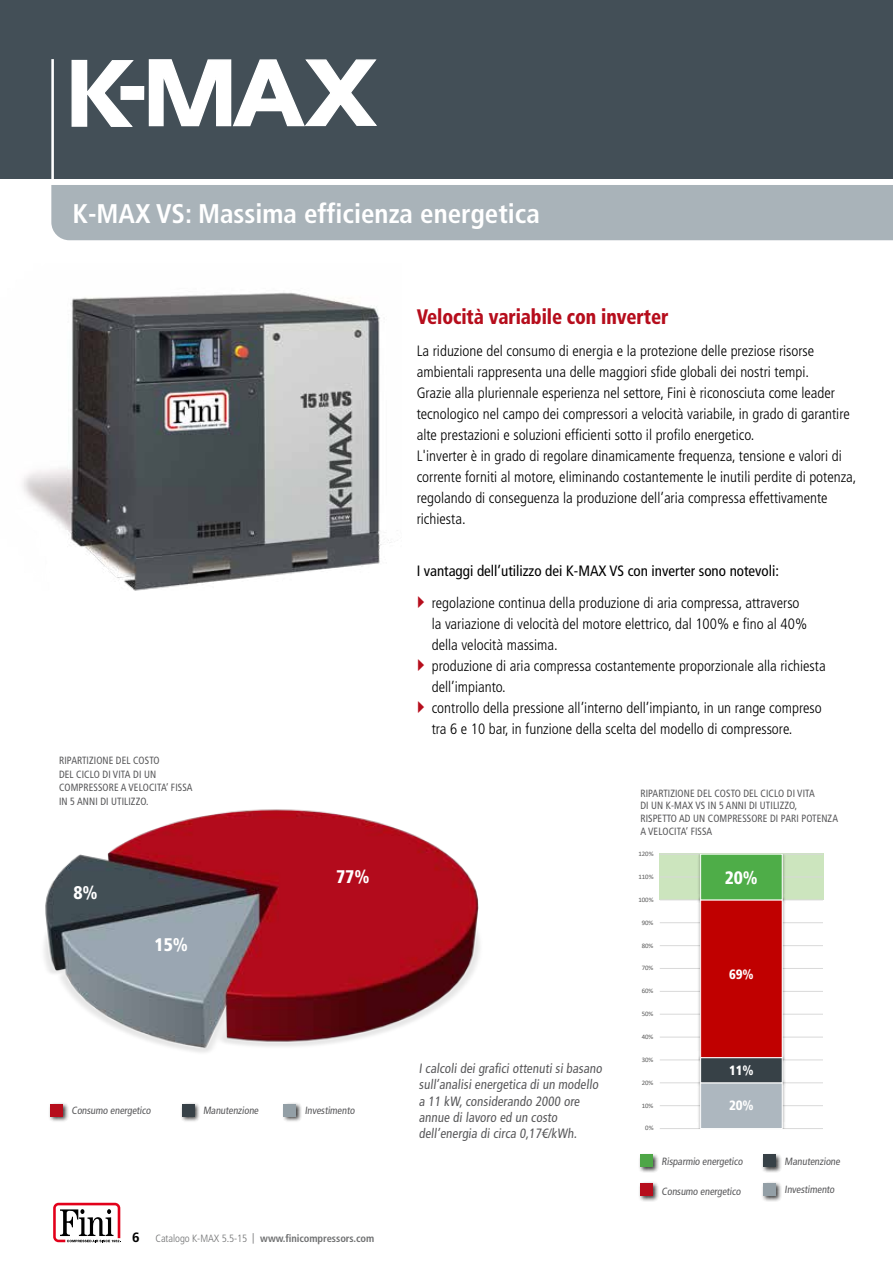
<style>
.page{position:relative;width:893px;height:1263px;background:#fff}
.page>*{position:absolute;margin:0;border:0;box-sizing:border-box;transform-origin:0 0}
.t1{font:700 condensed 27px "Frutiger LT Std";color:#fff}
.t2{font:900 condensed 21px "Frutiger LT Std";letter-spacing:-.005em;color:#b60d1c;scale:.9 1}
.t3{font:900 condensed 18.3px "Frutiger LT Std";color:#fff}
.t4{font:900 condensed 18px "Frutiger LT Std";color:#fff}
.t5{font:300 condensed 15px/21px "Frutiger LT Std";color:#000}
.t6{font:condensed 15px "Frutiger LT Std";color:#000}
.t7{font:condensed 13.5px/16.2px "Frutiger LT Std";color:#58585a;scale:.95 1}
.t8{font:900 condensed 13.5px "Frutiger LT Std";color:#fff}
.t9{font:condensed 10.5px/12.6px "Frutiger LT Std";letter-spacing:.01em;color:#58585a;scale:.95 1}
.t10{font:condensed 10.5px "Frutiger LT Std";letter-spacing:.01em;color:#58585a}
.t11{font:700 condensed 10.5px "Frutiger LT Std";letter-spacing:-.005em;color:#707172}
.t12{font:6.75px "Calibri";letter-spacing:.005em;color:#595959}
.s1{font-stretch:normal;font-size:13.5px;color:#000}
.s2{font-weight:400;font-stretch:normal;color:#fff}
.s3{font-weight:300}
.s4{font-weight:300;font-stretch:normal}
</style>
<div class="page">
<img style="left:22px;top:292px;width:369px;height:299px">
<div style="left:0;top:0;width:893px;height:179px;background:#434f57"></div>
<hr style="left:51px;top:59px;width:3px;height:121px;background:#fff">
<div style="left:51px;top:185px;width:842px;height:55px;background:#a9b3b9"></div>
<svg style="left:71px;top:59px;width:63px;height:68px"></svg>
<div style="left:121px;top:87px;width:23px;height:12px;background:#fff"></div>
<div style="left:121px;top:86px;width:23px;height:14px;border:1px solid #fff"></div>
<svg style="left:148px;top:59px;width:229px;height:68px"></svg>
<svg style="left:53px;top:1202px;width:68px;height:41px"></svg>
<div style="left:660px;top:854px;width:164px;height:46px;background:#cce5be"></div>
<hr style="left:660px;top:1128px;width:163px;height:1px;background:#d9d9d9">
<hr style="left:660px;top:1105px;width:163px;height:1px;background:#d9d9d9">
<hr style="left:660px;top:1082px;width:163px;height:1px;background:#d9d9d9">
<hr style="left:660px;top:1060px;width:163px;height:1px;background:#d9d9d9">
<hr style="left:660px;top:1037px;width:163px;height:1px;background:#d9d9d9">
<hr style="left:660px;top:1014px;width:163px;height:1px;background:#d9d9d9">
<hr style="left:660px;top:991px;width:163px;height:1px;background:#d9d9d9">
<hr style="left:660px;top:968px;width:163px;height:1px;background:#d9d9d9">
<hr style="left:660px;top:945px;width:163px;height:1px;background:#d9d9d9">
<hr style="left:660px;top:922px;width:163px;height:1px;background:#d9d9d9">
<hr style="left:660px;top:900px;width:163px;height:1px;background:#d9d9d9">
<hr style="left:660px;top:877px;width:163px;height:1px;background:#d9d9d9">
<hr style="left:660px;top:854px;width:163px;height:1px;background:#d9d9d9">
<img style="left:697px;top:1086px;width:89px;height:43px">
<img style="left:697px;top:1062px;width:89px;height:24px">
<img style="left:697px;top:903px;width:89px;height:159px">
<img style="left:697px;top:854px;width:89px;height:49px">
<div style="left:701px;top:1083px;width:81px;height:45px;background:#adb7bf"></div>
<div style="left:700px;top:1082px;width:82px;height:47px;border:1px solid #fff"></div>
<div style="left:700px;top:1057px;width:82px;height:26px;background:#374147;border:1px solid #fff"></div>
<div style="left:701px;top:900px;width:81px;height:157px;background:#c00000"></div>
<div style="left:700px;top:900px;width:82px;height:158px;border:1px solid #fff"></div>
<div style="left:701px;top:854px;width:81px;height:46px;background:#4ead48"></div>
<div style="left:639px;top:1181px;width:20px;height:21px;background:#000;opacity:.75"></div>
<div style="left:641px;top:1183px;width:12px;height:13px;background:#b60d1c"></div>
<div style="left:639px;top:1153px;width:20px;height:20px;background:#000;opacity:.75"></div>
<div style="left:641px;top:1155px;width:12px;height:12px;background:#4ea647"></div>
<div style="left:762px;top:1153px;width:20px;height:20px;background:#000;opacity:.75"></div>
<div style="left:764px;top:1155px;width:12px;height:12px;background:#374147"></div>
<div style="left:762px;top:1181px;width:20px;height:21px;background:#000;opacity:.75"></div>
<div style="left:764px;top:1183px;width:12px;height:13px;background:#939fa6"></div>
<div style="left:49px;top:1102px;width:20px;height:20px;background:#000;opacity:.75"></div>
<div style="left:51px;top:1104px;width:12px;height:12px;background:#b60d1c"></div>
<div style="left:282px;top:1102px;width:20px;height:20px;background:#000;opacity:.75"></div>
<div style="left:284px;top:1104px;width:12px;height:12px;background:#939fa6"></div>
<img style="left:44px;top:809px;width:436px;height:244px">
<div style="left:180px;top:1102px;width:21px;height:20px;background:#000;opacity:.75"></div>
<div style="left:182px;top:1104px;width:12px;height:12px;background:#374147"></div>
<h1 class="t1" style="left:72px;top:198px;width:469px">K-MAX VS: Massima efficienza energetica</h1>
<h2 class="t2" style="left:417px;top:304px;width:281px">Velocità variabile con inverter</h2>
<p class="t5" style="left:417px;top:340px;width:441px">La riduzione del consumo di energia e la protezione delle preziose risorse ambientali rappresenta una delle maggiori sfide globali dei nostri tempi.<br>Grazie alla pluriennale esperienza nel settore, Fini è riconosciuta come leader tecnologico nel campo dei compressori a velocità variabile, in grado di garantire alte prestazioni e soluzioni efficienti sotto il profilo energetico.<br>L'inverter è in grado di regolare dinamicamente frequenza, tensione e valori di corrente forniti al motore, eliminando costantemente le inutili perdite di potenza, regolando di conseguenza la produzione dell’aria compressa effettivamente richiesta.</p>
<p class="t9" style="left:59px;top:754px;width:142px;line-height:13.5px">RIPARTIZIONE DEL COSTO<br>DEL CICLO DI VITA DI UN<br>COMPRESSORE A VELOCITA’ FISSA<br>IN 5 ANNI DI UTILIZZO.</p>
<p class="t3" style="left:73px;top:882px;width:26px">8%</p>
<p class="t3" style="left:154px;top:934px;width:35px">15%</p>
<p class="t3" style="left:336px;top:866px;width:35px">77%</p>
<p class="t10" style="left:72px;top:1104px;width:82px">Consumo energetico</p>
<p class="t10" style="left:305px;top:1104px;width:53px">Investimento</p>
<p class="t10" style="left:203px;top:1104px;width:58px">Manutenzione</p>
<p class="t11" style="left:132px;top:1232px;width:243px"><span class="s1">6</span> <span class="s2">|</span> <span class="s3">Catalogo K-MAX 5.5-15</span> <span class="s4">|</span> www.finicompressors.com</p>
<p class="t6" style="left:417px;top:562px;width:364px">I vantaggi dell’utilizzo dei K-MAX VS con inverter sono notevoli:</p>
<p class="t5" style="left:432px;top:592px;width:395px">regolazione continua della produzione di aria compressa, attraverso<br>la variazione di velocità del motore elettrico, dal 100% e fino al 40% della velocità massima.<br>produzione di aria compressa costantemente proporzionale alla richiesta dell’impianto.<br>controllo della pressione all’interno dell’impianto, in un range compreso tra 6 e 10 bar, in funzione della scelta del modello di compressore.</p>
<p class="t9" style="left:640px;top:787px;width:210px">RIPARTIZIONE DEL COSTO DEL CICLO DI VITA<br>DI UN K-MAX VS IN 5 ANNI DI UTILIZZO,<br>RISPETTO AD UN COMPRESSORE DI PARI POTENZA A VELOCITA’ FISSA</p>
<p class="t12" style="left:638px;top:849px;width:17px">120%</p>
<p class="t12" style="left:638px;top:872px;width:17px">110%</p>
<p class="t12" style="left:638px;top:895px;width:17px">100%</p>
<p class="t12" style="left:642px;top:918px;width:13px">90%</p>
<p class="t12" style="left:642px;top:941px;width:13px">80%</p>
<p class="t12" style="left:642px;top:963px;width:13px">70%</p>
<p class="t12" style="left:642px;top:986px;width:13px">60%</p>
<p class="t12" style="left:642px;top:1009px;width:13px">50%</p>
<p class="t12" style="left:642px;top:1032px;width:13px">40%</p>
<p class="t4" style="left:725px;top:867px;width:34px">20%</p>
<p class="t8" style="left:729px;top:966px;width:26px">69%</p>
<p class="t12" style="left:642px;top:1055px;width:13px">30%</p>
<p class="t7" style="left:419px;top:1060px;width:196px">I calcoli dei grafici ottenuti si basano</p>
<p class="t8" style="left:729px;top:1062px;width:26px">11%</p>
<p class="t7" style="left:419px;top:1077px;width:192px">sull’analisi energetica di un modello a 11 kW, considerando 2000 ore annue di lavoro ed un costo dell’energia di circa 0,17€/kWh.</p>
<p class="t12" style="left:642px;top:1078px;width:13px">20%</p>
<p class="t8" style="left:729px;top:1097px;width:26px">20%</p>
<p class="t12" style="left:642px;top:1101px;width:13px">10%</p>
<p class="t12" style="left:645px;top:1123px;width:10px">0%</p>
<p class="t10" style="left:661px;top:1155px;width:84px">Risparmio energetico</p>
<p class="t10" style="left:662px;top:1185px;width:82px">Consumo energetico</p>
<p class="t10" style="left:785px;top:1155px;width:58px">Manutenzione</p>
<p class="t10" style="left:785px;top:1183px;width:53px">Investimento</p>
</div>
